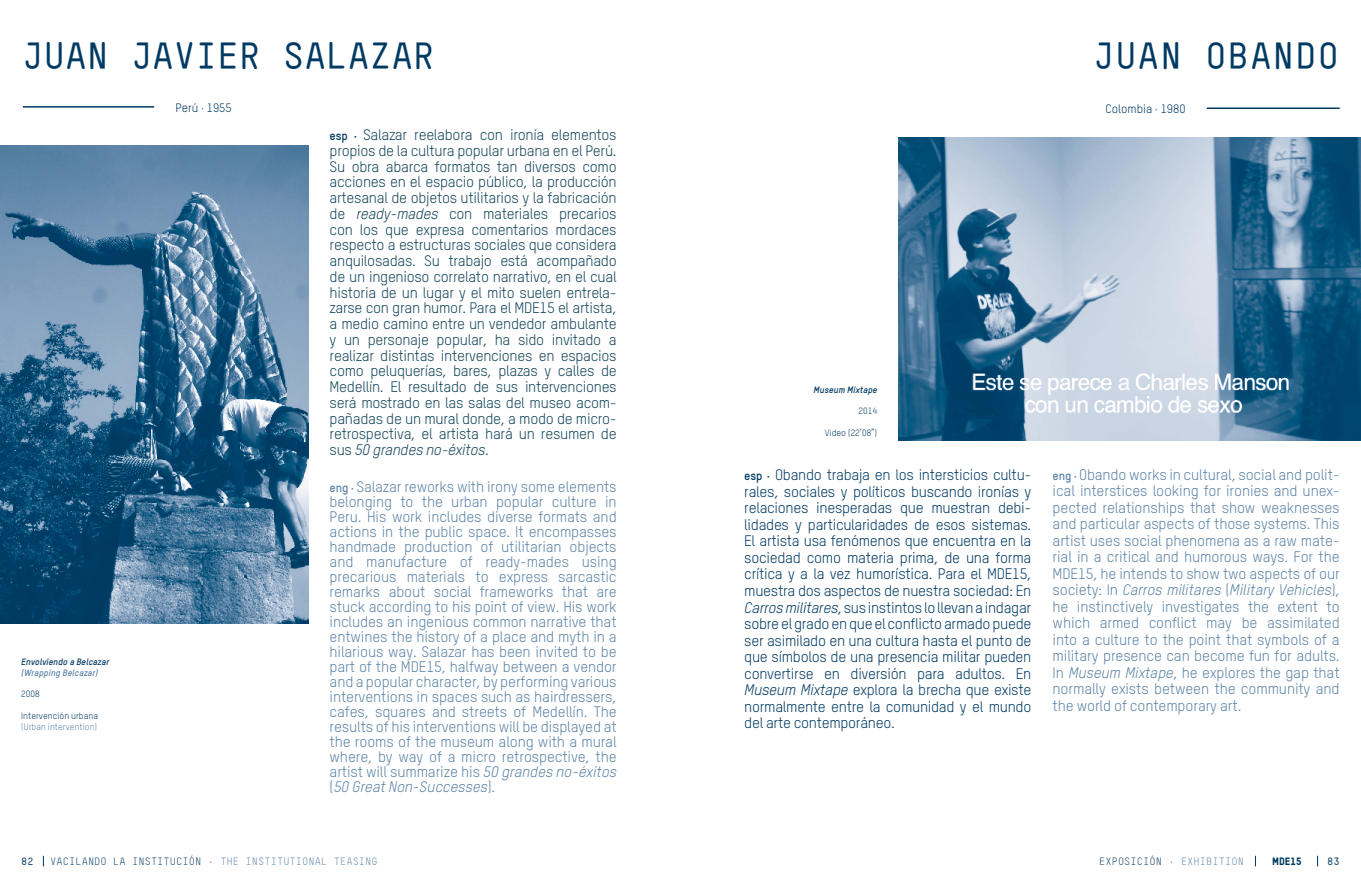
<style>
.page{position:relative;width:1361px;height:893px;background:#fff}
.page>*{position:absolute;margin:0;border:0;box-sizing:border-box;transform-origin:0 0}
.t1{font:700 37.5px "TSTAR Mono Round";letter-spacing:-.02em;color:#003a63}
.t2{font:700 37.5px "TSTAR Mono Round";color:#003a63}
.t3{font:15px/15px "TSTARPRO";letter-spacing:-.01em;color:#5b83a6;text-align:justify}
.t4{font:15px/15.8px "TSTARPRO";letter-spacing:-.02em;color:#13455a;text-align:justify}
.t5{font:15px/16.5px "TSTARPRO";letter-spacing:-.02em;color:#003a63;text-align:justify}
.t6{font:12px "TSTARPRO";color:#003a63}
.t7{font:10.5px "TSTAR Mono Round";color:#003a63}
.t8{font:10.5px "TSTARPRO Headline";color:#003a63}
.t9{font:700 10.5px "TSTAR Mono Round";color:#003a63}
.t10{font:9px "TSTARPRO";color:#003a63}
.t11{font:italic 700 9px "TSTARPRO";color:#003a63}
.t12{font:9px "TSTARPRO";color:#5b83a6}
.t13{font:italic 700 9px "TSTARPRO";color:#5b83a6}
.s1{font-weight:700;font-size:12px;color:#003a63}
.s2{font-style:italic}
.s3{font-weight:700;font-size:12px}
.s4{color:#5b83a6}
</style>
<div class="page">
<img style="left:0;top:146px;width:308px;height:477px">
<hr style="left:23px;top:106px;width:131px;height:2px;background:#003a63">
<img style="left:898px;top:137px;width:463px;height:303px">
<hr style="left:1206px;top:107px;width:133px;height:2px;background:#003a63">
<h1 class="t1" style="left:21px;top:33px;width:415px">JUAN JAVIER SALAZAR</h1>
<p class="t6" style="left:175px;top:100px;width:58px">Perú · 1955</p>
<p class="t11" style="left:21px;top:656px;width:89px">Envolviendo a Belcazar</p>
<p class="t13" style="left:21px;top:667px;width:78px">(Wrapping Belcazar)</p>
<p class="t10" style="left:21px;top:689px;width:20px">2008</p>
<p class="t10" style="left:21px;top:710px;width:78px">Intervención urbana</p>
<p class="t12" style="left:21px;top:721px;width:77px">(Urban intervention)</p>
<p class="t4" style="left:330px;top:127px;width:289px"><span class="s1">esp ·</span> Salazar reelabora con ironía elementos propios de la cultura popular urbana en el Perú.<br>Su obra abarca formatos tan diversos como acciones en el espacio público, la producción artesanal de objetos utilitarios y la fabricación de <span class="s2">ready-mades</span> con materiales precarios con los que expresa comentarios mordaces respecto a estructuras sociales que considera anquilosadas. Su trabajo está acompañado de un ingenioso correlato narrativo, en el cual historia de un lugar y el mito suelen entrela&shy;zarse con gran humor. Para el MDE15 el artista, a medio camino entre un vendedor ambulante y un personaje popular, ha sido invitado a realizar distintas intervenciones en espacios como peluquerías, bares, plazas y calles de Medellín. El resultado de sus intervenciones será mostrado en las salas del museo acom&shy;pañadas de un mural donde, a modo de micro&shy;retrospectiva, el artista hará un resumen de sus <span class="s2">50 grandes no-éxitos</span>.</p>
<p class="t3" style="left:330px;top:479px;width:289px"><span class="s3">eng ·</span> Salazar reworks with irony some elements belonging to the urban popular culture in Peru. His work includes diverse formats and actions in the public space. It encompasses handmade production of utilitarian objects and manufacture of ready-mades using precarious materials to express sarcastic remarks about social frameworks that are stuck according to his point of view. His work includes an ingenious common narrative that entwines the history of a place and myth in a hilarious way. Salazar has been invited to be part of the MDE15, halfway between a vendor and a popular character, by performing various interventions in spaces such as hairdressers, cafes, squares and streets of Medellín. The results of his interventions will be displayed at the rooms of the museum along with a mural where, by way of a micro retrospective, the artist will summarize his <span class="s2">50 grandes no-éxitos </span>(<span class="s2">50 Great Non-Successes</span>).</p>
<h1 class="t2" style="left:1092px;top:33px;width:249px">JUAN OBANDO</h1>
<p class="t6" style="left:1105px;top:101px;width:81px">Colombia · 1980</p>
<p class="t11" style="left:813px;top:384px;width:65px">Museum Mixtape</p>
<p class="t10" style="left:858px;top:406px;width:20px">2014</p>
<p class="t10" style="left:825px;top:427px;width:54px">Video (22’08”)</p>
<p class="t5" style="left:744px;top:467px;width:289px"><span class="s3">esp ·</span> Obando trabaja en los intersticios cultu&shy;rales, sociales y políticos buscando ironías y relaciones inesperadas que muestran debi&shy;lidades y particularidades de esos sistemas.<br>El artista usa fenómenos que encuentra en la sociedad como materia prima, de una forma crítica y a la vez humorística. Para el MDE15, muestra dos aspectos de nuestra sociedad: En <span class="s2">Carros militares</span>, sus instintos lo llevan a indagar sobre el grado en que el conflicto armado puede ser asimilado en una cultura hasta el punto de que símbolos de una presencia militar pueden convertirse en diversión para adultos. En <span class="s2">Museum Mixtape</span> explora la brecha que existe normalmente entre la comunidad y el mundo del arte contemporáneo.</p>
<p class="t3" style="left:1052px;top:466px;width:289px;line-height:16.5px"><span class="s3">eng ·</span> Obando works in cultural, social and polit&shy;ical interstices looking for ironies and unex&shy;pected relationships that show weaknesses and particular aspects of those systems. This artist uses social phenomena as a raw mate&shy;rial in a critical and humorous ways. For the MDE15, he intends to show two aspects of our society: In <span class="s2">Carros militares</span> (<span class="s2">Military Vehicles</span>), he instinctively investigates the extent to which armed conflict may be assimilated into a culture to the point that symbols of a military presence can become fun for adults.<br>In <span class="s2">Museum Mixtape</span>, he explores the gap that normally exists between the community and the world of contemporary art.</p>
<p class="t9" style="left:21px;top:855px;width:14px">82</p>
<p class="t7" style="left:50px;top:855px;width:329px">VACILANDO LA INSTITUCIÓN · <span class="s4">THE INSTITUTIONAL TEASING</span></p>
<p class="t7" style="left:1099px;top:855px;width:146px">EXPOSICIÓN · <span class="s4">EXHIBITION</span></p>
<p class="t8" style="left:1272px;top:855px;width:31px">MDE15</p>
<p class="t9" style="left:1327px;top:855px;width:14px">83</p>
</div>
